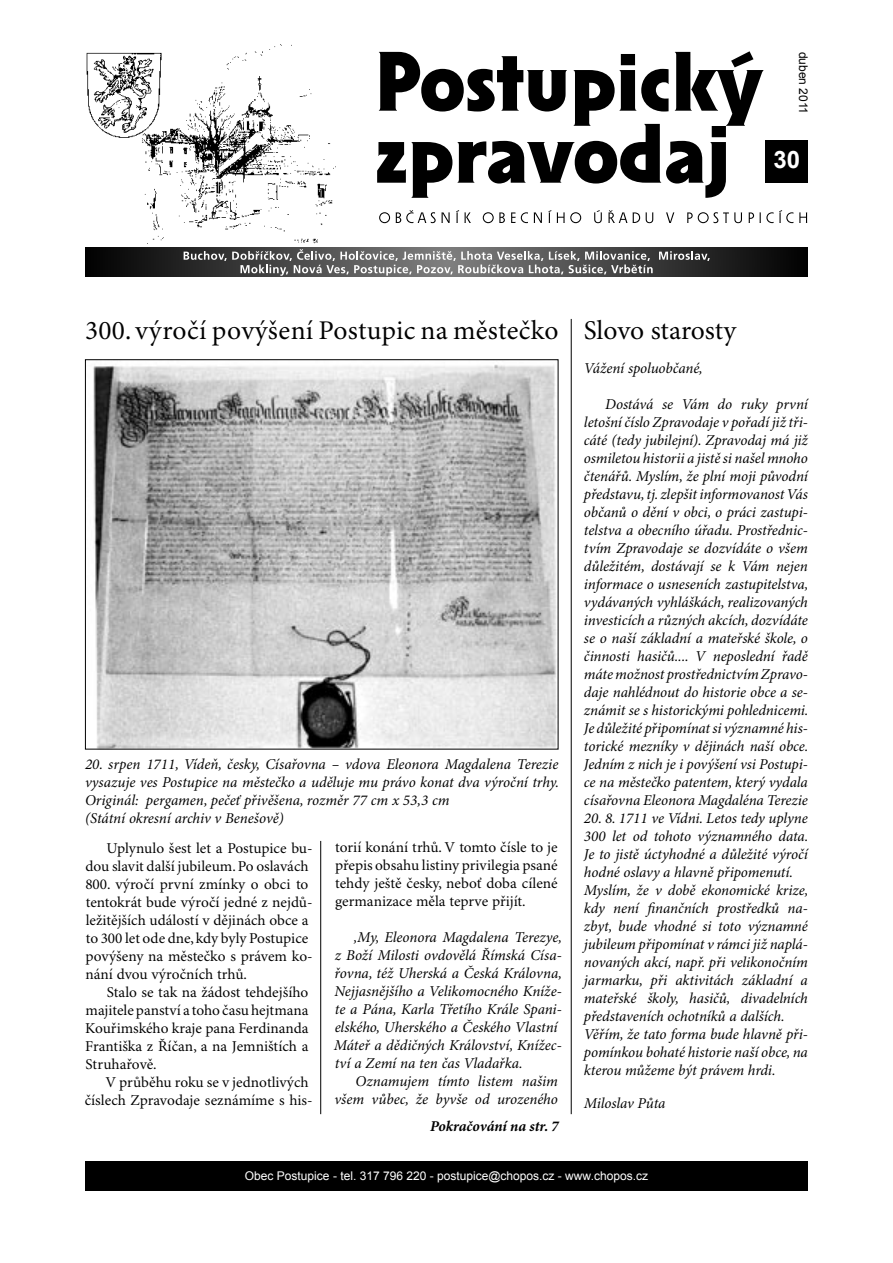
<style>
.page{position:relative;width:893px;height:1263px;background:#fff}
.page>*{position:absolute;margin:0;border:0;box-sizing:border-box;transform-origin:0 0}
.t1{font:27px "Minion Pro";letter-spacing:.005em;color:#000}
.t2{font:700 24px "Arial";color:#fff}
.t3{font:italic 15px/18px "Minion Pro";letter-spacing:-.01em;color:#000}
.t4{font:15px/18px "Minion Pro";color:#000;text-align:justify}
.t5{font:italic 700 15px "Minion Pro";letter-spacing:-.005em;color:#000}
.t6{font:12px "Arial";color:#fff}
.t7{font:12px "Arial";color:#000}
</style>
<div class="page">
<svg style="left:85px;top:247px;width:723px;height:30px;background:#202020"></svg>
<svg style="left:659px;top:251px;width:51px;height:10px"></svg>
<svg style="left:184px;top:249px;width:469px;height:27px;background:#797979"></svg>
<div style="left:765px;top:140px;width:43px;height:43px;background:#000"></div>
<svg style="left:377px;top:51px;width:386px;height:147px"></svg>
<svg style="left:379px;top:210px;width:428px;height:13px"></svg>
<img style="left:134px;top:44px;width:206px;height:209px">
<img style="left:86px;top:51px;width:77px;height:89px">
<hr style="left:571px;top:319px;width:1px;height:795px;background:#000">
<div style="left:85px;top:1161px;width:723px;height:30px;background:#000"></div>
<hr style="left:320px;top:841px;width:1px;height:273px;background:#000">
<img style="left:93px;top:365px;width:463px;height:382px">
<p class="t7" style="left:811px;top:52px;width:64px;rotate:90deg">duben 2011</p>
<h2 class="t2" style="left:774px;top:144px;width:28px">30</h2>
<h1 class="t1" style="left:85px;top:314px;width:475px">300. výročí povýšení Postupic na městečko</h1>
<p class="t3" style="left:85px;top:756px;width:476px">20. srpen 1711, Vídeň, česky, Císařovna – vdova Eleonora Magdalena Terezie vysazuje ves Postupice na městečko a uděluje mu právo konat dva výroční trhy.<br>Originál: pergamen, pečeť přivěšena, rozměr 77 cm x 53,3 cm<br>(Státní okresní archiv v Benešově)</p>
<p class="t4" style="left:85px;top:839px;width:229px;text-align:left;text-indent:21px">Uplynulo šest let a Postupice bu&shy;dou slavit další jubileum. Po oslavách 800. výročí první zmínky o obci to tentokrát bude výročí jedné z nejdů&shy;ležitějších událostí v dějinách obce a to 300 let ode dne, kdy byly Postupice povýšeny na městečko s právem ko&shy;nání dvou výročních trhů.</p>
<p class="t4" style="left:85px;top:983px;width:225px;text-indent:22px">Stalo se tak na žádost tehdejšího majitele panství a toho času hejtmana Kouřimského kraje pana Ferdinanda Františka z Říčan, a na Jemništích a Struhařově.</p>
<p class="t4" style="left:85px;top:1073px;width:229px;text-align:right">V průběhu roku se v jednotlivých číslech Zpravodaje seznámíme s his-</p>
<p class="t4" style="left:335px;top:838px;width:224px">torií konání trhů. V tomto čísle to je přepis obsahu listiny privilegia psané tehdy ještě česky, neboť doba cílené germanizace měla teprve přijít.</p>
<p class="t3" style="left:334px;top:928px;width:230px;text-indent:20px">,My, Eleonora Magdalena Terezye, z Boží Milosti ovdovělá Římská Císa&shy;řovna, též Uherská a Česká Královna, Nejjasnějšího a Velikomocného Kníže&shy;te a Pána, Karla Třetího Krále Spani&shy;elského, Uherského a Českého Vlastní Máteř a dědičných Království, Knížec&shy;tví a Zemí na ten čas Vladařka.</p>
<p class="t3" style="left:334px;top:1072px;width:225px;text-align:right">Oznamujem tímto listem našim všem vůbec, že byvše od urozeného</p>
<p class="t5" style="left:430px;top:1117px;width:130px">Pokračování na str. 7</p>
<h1 class="t1" style="left:584px;top:314px;width:154px">Slovo starosty</h1>
<p class="t3" style="left:584px;top:360px;width:120px">Vážení spoluobčané,</p>
<p class="t3" style="left:584px;top:396px;width:226px;text-align:justify;text-indent:21px">Dostává se Vám do ruky první letošní číslo Zpravodaje v pořadí již tři&shy;cáté (tedy jubilejní). Zpravodaj má již osmiletou historii a jistě si našel mnoho čtenářů. Myslím, že plní moji původní představu, tj. zlepšit informovanost Vás občanů o dění v obci, o práci zastupi&shy;telstva a obecního úřadu. Prostřednic&shy;tvím Zpravodaje se dozvídáte o všem důležitém, dostávají se k Vám nejen informace o usneseních zastupitelstva, vydávaných vyhláškách, realizovaných investicích a různých akcích, dozvídáte se o naší základní a mateřské škole, o činnosti hasičů.... V neposlední řadě máte možnost prostřednictvím Zpravo&shy;daje nahlédnout do historie obce a se&shy;známit se s historickými pohlednicemi.<br>Je důležité připomínat si významné his&shy;torické mezníky v dějinách naší obce.<br>Jedním z nich je i povýšení vsi Postupi&shy;ce na městečko patentem, který vydala císařovna Eleonora Magdaléna Terezie</p>
<p class="t3" style="left:584px;top:810px;width:226px">20. 8. 1711 ve Vídni. Letos tedy uplyne 300 let od tohoto významného data.<br>Je to jistě úctyhodné a důležité výročí hodné oslavy a hlavně připomenutí.<br>Myslím, že v době ekonomické krize, kdy není finančních prostředků na&shy;zbyt, bude vhodné si toto významné jubileum připomínat v rámci již naplá&shy;novaných akcí, např. při velikonočním jarmarku, při aktivitách základní a mateřské školy, hasičů, divadelních představeních ochotníků a dalších.<br>Věřím, že tato forma bude hlavně při&shy;pomínkou bohaté historie naší obce, na kterou můžeme být právem hrdi.</p>
<p class="t3" style="left:584px;top:1095px;width:83px">Miloslav Půta</p>
<p class="t6" style="left:245px;top:1168px;width:405px">Obec Postupice - tel. 317 796 220 - postupice@chopos.cz - www.chopos.cz</p>
</div>
